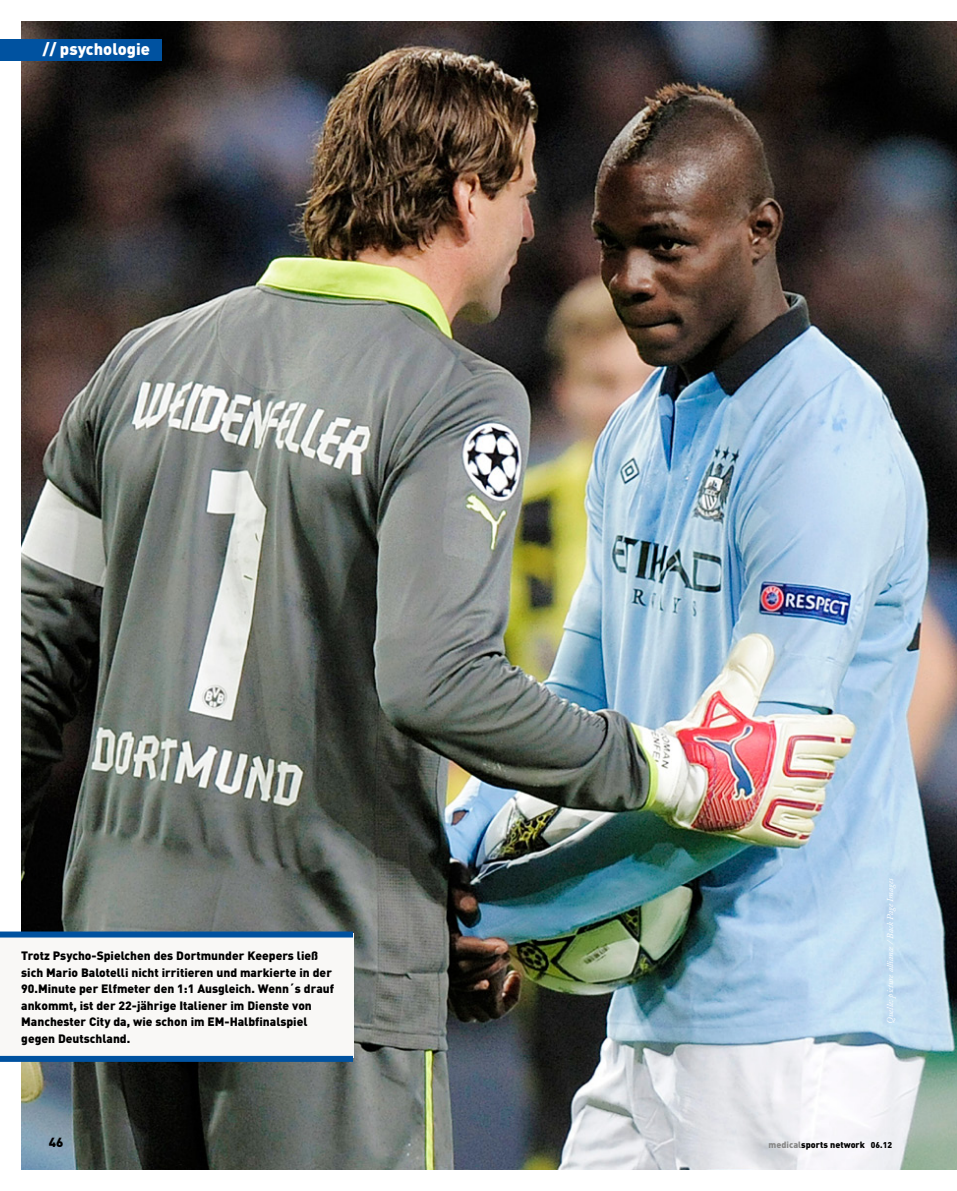
<style>
.page{position:relative;width:957px;height:1191px;background:#fff}
.page>*{position:absolute;margin:0;border:0;box-sizing:border-box;transform-origin:0 0}
.t1{font:900 16.5px "DIN Pro";color:#fff}
.t2{font:900 13.05px "DIN";color:#000}
.t3{font:900 12px/16.5px "DIN Pro";color:#000}
.t4{font:italic 9px "Adobe Caslon Pro";color:#fff}
.t5{font:900 9px "DIN";color:#000}
.s1{color:#878786}
.s2{font-size:8.4px}
</style>
<div class="page">
<img style="left:21px;top:21px;width:936px;height:1148px">
<div style="left:0;top:39px;width:162px;height:21px;background:#0052a0"></div>
<div style="left:0;top:933px;width:353px;height:124px;background:#f9f8f6"></div>
<div style="left:0;top:931px;width:353px;height:6px;background:#0052a0"></div>
<div style="left:0;top:1056px;width:353px;height:6px;background:#0052a0"></div>
<h1 class="t1" style="left:43px;top:38px;width:109px">// psychologie</h1>
<p class="t3" style="left:21px;top:947px;width:314px">Trotz Psycho-Spielchen des Dortmunder Keepers ließ sich Mario Balotelli nicht irritieren und markierte in der 90.Minute per Elfmeter den 1:1 Ausgleich. Wenn´s drauf ankommt, ist der 22-jährige Italiener im Dienste von Manchester City da, wie schon im EM-Halbfinalspiel gegen Deutschland.</p>
<p class="t4" style="left:885px;top:1023px;width:147px;rotate:-90deg">Quelle: picture alliance /Back Page Images</p>
<p class="t2" style="left:49px;top:1133px;width:16px">46</p>
<p class="t5" style="left:768px;top:1138px;width:125px"><span class="s1">medical</span>sports network <span class="s2">06.12</span></p>
</div>
